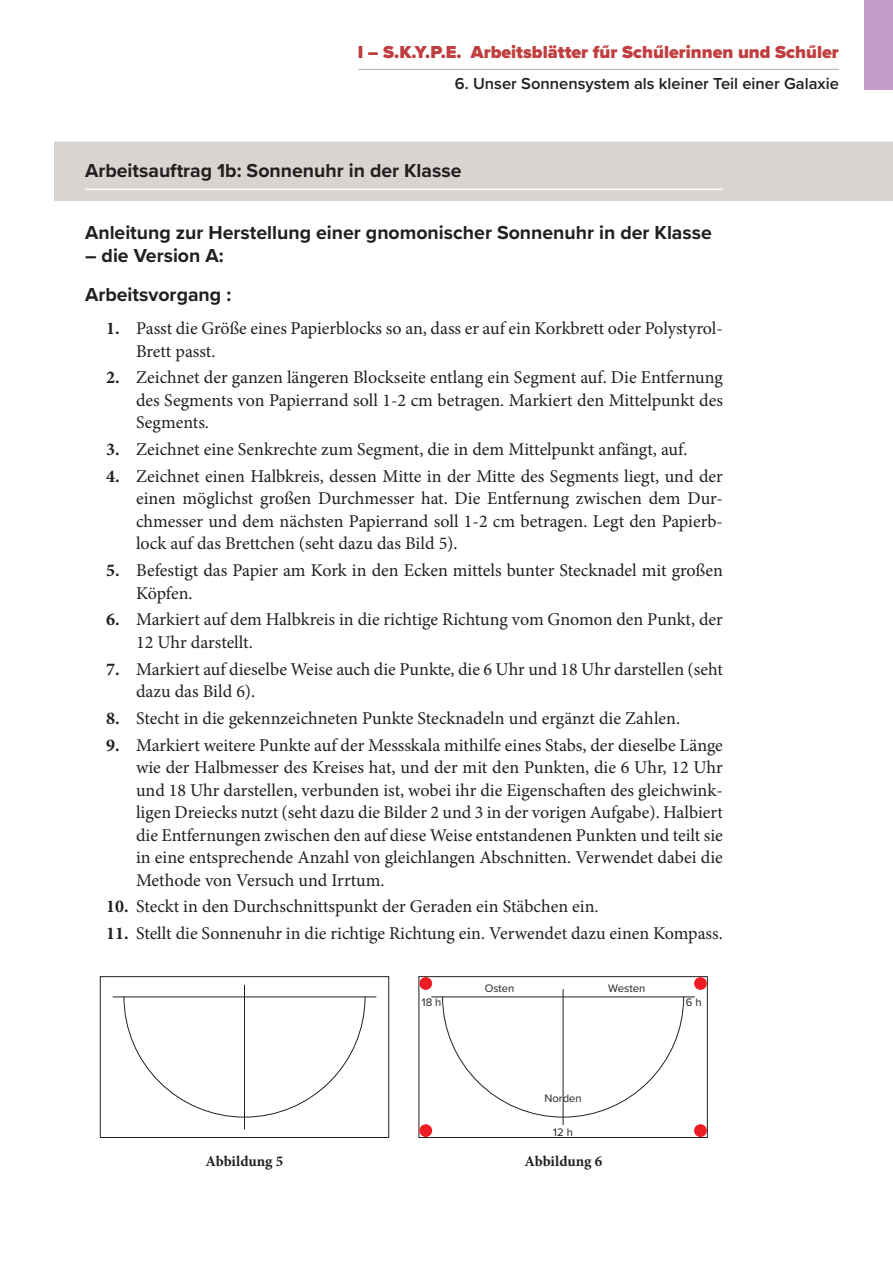
<style>
.page{position:relative;width:893px;height:1263px;background:#fff}
.page>*{position:absolute;margin:0;border:0;box-sizing:border-box;transform-origin:0 0}
.t1{font:700 19.5px/39.5px "Proxima Nova";color:#231f20}
.t2{font:18px/22.5px "Minion Pro";color:#231f20}
.t3{font:900 18px "Proxima Nova";color:#c03e3f}
.t4{font:600 16.5px "Proxima Nova";color:#231f20}
.t5{font:700 15px "Minion Pro";letter-spacing:-.005em;color:#231f20}
.t6{font:11.25px "Proxima Nova";color:#231f20}
.s1{font-weight:700}
</style>
<div class="page">
<hr style="left:358px;top:69px;width:481px;height:1px;background:#b1ada7">
<div style="left:864px;top:0;width:29px;height:89px;background:#c59cc7"></div>
<div style="left:54px;top:142px;width:839px;height:59px;background:#d8d4d0"></div>
<hr style="left:85px;top:189px;width:638px;height:1px;background:#fff">
<hr style="left:113px;top:996px;width:263px;height:1px;background:#231f20">
<svg style="left:123px;top:996px;width:243px;height:122px"></svg>
<hr style="left:244px;top:985px;width:1px;height:144px;background:#231f20">
<div style="left:100px;top:976px;width:289px;height:162px;border:1px solid #231f20"></div>
<hr style="left:431px;top:996px;width:264px;height:1px;background:#231f20">
<svg style="left:442px;top:996px;width:242px;height:122px"></svg>
<hr style="left:563px;top:989px;width:1px;height:136px;background:#231f20">
<div style="left:418px;top:976px;width:290px;height:162px;border:1px solid #231f20"></div>
<div style="left:419px;top:977px;width:13px;height:13px;background:#ee1d23;border-radius:50%"></div>
<div style="left:419px;top:1124px;width:13px;height:13px;background:#ee1d23;border-radius:50%"></div>
<div style="left:694px;top:977px;width:13px;height:13px;background:#ee1d23;border-radius:50%"></div>
<div style="left:694px;top:1124px;width:13px;height:13px;background:#ee1d23;border-radius:50%"></div>
<p class="t3" style="left:358px;top:38px;width:483px">I – S.K.Y.P.E. Arbeitsblätter fűr Schűlerinnen und Schűler</p>
<p class="t4" style="left:455px;top:71px;width:386px">6. Unser Sonnensystem als kleiner Teil einer Galaxie</p>
<p class="t1" style="left:85px;top:150px;width:378px">Arbeitsauftrag 1b: Sonnenuhr in der Klasse</p>
<p class="t1" style="left:85px;top:212px;width:628px">Anleitung zur Herstellung einer gnomonischer Sonnenuhr in der Klasse</p>
<p class="t1" style="left:85px;top:235px;width:148px">– die Version A:<br>Arbeitsvorgang :</p>
<p class="t2" style="left:136px;top:317px;width:588px;text-indent:-30px"><span class="s1">1.</span> Passt die Größe eines Papierblocks so an, dass er auf ein Korkbrett oder Polystyrol-<br>Brett passt.</p>
<p class="t2" style="left:136px;top:366px;width:588px;text-align:justify;text-indent:-30px"><span class="s1">2.</span> Zeichnet der ganzen längeren Blockseite entlang ein Segment auf. Die Entfernung des Segments von Papierrand soll 1-2 cm betragen. Markiert den Mittelpunkt des Segments.</p>
<p class="t2" style="left:106px;top:438px;width:583px"><span class="s1">3.</span> Zeichnet eine Senkrechte zum Segment, die in dem Mittelpunkt anfängt, auf.</p>
<p class="t2" style="left:136px;top:465px;width:588px;text-align:justify;text-indent:-30px"><span class="s1">4.</span> Zeichnet einen Halbkreis, dessen Mitte in der Mitte des Segments liegt, und der einen möglichst großen Durchmesser hat. Die Entfernung zwischen dem Dur&shy;chmesser und dem nächsten Papierrand soll 1-2 cm betragen. Legt den Papierb&shy;lock auf das Brettchen (seht dazu das Bild 5).</p>
<p class="t2" style="left:136px;top:559px;width:588px;text-indent:-30px"><span class="s1">5.</span> Befestigt das Papier am Kork in den Ecken mittels bunter Stecknadel mit großen<br>Köpfen.</p>
<p class="t2" style="left:136px;top:608px;width:588px;text-indent:-30px"><span class="s1">6.</span> Markiert auf dem Halbkreis in die richtige Richtung vom Gnomon den Punkt, der<br>12 Uhr darstellt.</p>
<p class="t2" style="left:136px;top:658px;width:588px;text-indent:-30px"><span class="s1">7.</span> Markiert auf dieselbe Weise auch die Punkte, die 6 Uhr und 18 Uhr darstellen (seht dazu das Bild 6).</p>
<p class="t2" style="left:106px;top:707px;width:575px"><span class="s1">8.</span> Stecht in die gekennzeichneten Punkte Stecknadeln und ergänzt die Zahlen.</p>
<p class="t2" style="left:136px;top:734px;width:588px;text-align:justify;text-indent:-30px"><span class="s1">9.</span> Markiert weitere Punkte auf der Messskala mithilfe eines Stabs, der dieselbe Länge wie der Halbmesser des Kreises hat, und der mit den Punkten, die 6 Uhr, 12 Uhr und 18 Uhr darstellen, verbunden ist, wobei ihr die Eigenschaften des gleichwink&shy;ligen Dreiecks nutzt (seht dazu die Bilder 2 und 3 in der vorigen Aufgabe). Halbiert die Entfernungen zwischen den auf diese Weise entstandenen Punkten und teilt sie in eine entsprechende Anzahl von gleichlangen Abschnitten. Verwendet dabei die Methode von Versuch und Irrtum.</p>
<p class="t2" style="left:106px;top:895px;width:494px"><span class="s1">10.</span> Steckt in den Durchschnittspunkt der Geraden ein Stäbchen ein.</p>
<p class="t2" style="left:106px;top:922px;width:618px"><span class="s1">11.</span> Stellt die Sonnenuhr in die richtige Richtung ein. Verwendet dazu einen Kompass.</p>
<p class="t6" style="left:422px;top:994px;width:21px">18 h</p>
<p class="t6" style="left:485px;top:980px;width:31px">Osten</p>
<p class="t6" style="left:608px;top:980px;width:39px">Westen</p>
<p class="t6" style="left:544px;top:1090px;width:39px">Norden</p>
<p class="t6" style="left:553px;top:1124px;width:21px">12 h</p>
<p class="t5" style="left:206px;top:1150px;width:79px">Abbildung 5</p>
<p class="t5" style="left:525px;top:1150px;width:79px">Abbildung 6</p>
<p class="t6" style="left:686px;top:994px;width:17px">6 h</p>
</div>
